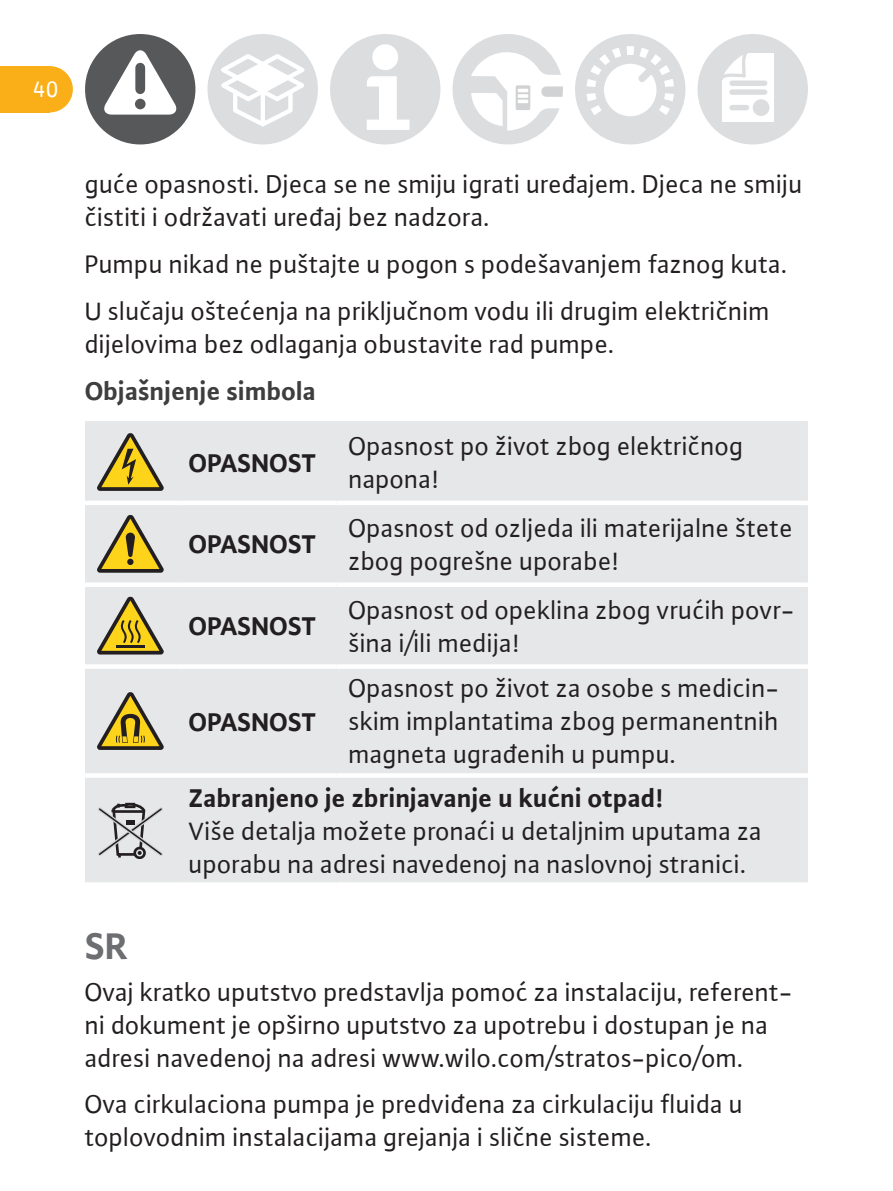
<style>
.page{position:relative;width:893px;height:1191px;background:#fff}
.page>*{position:absolute;margin:0;border:0;box-sizing:border-box;transform-origin:0 0}
.t1{font:700 39px "WILO Plus Global";color:#6d6e71}
.t2{font:27px/33px "WILO Plus Global";color:#231f20}
.t3{font:700 27px "WILO Plus Global";color:#231f20}
.t4{font:700 27px "WILO Plus Global";color:#3e3e3f}
.t5{font:24px "WILO Plus Global";color:#fff}
</style>
<div class="page">
<div style="left:207px;top:34px;width:111px;height:110px;background:#dcdddf;border-radius:50%"></div>
<svg style="left:214px;top:51px;width:97px;height:78px"></svg>
<div style="left:330px;top:34px;width:110px;height:110px;background:#dcdddf;border-radius:50%"></div>
<div style="left:372px;top:44px;width:26px;height:26px;background:#fff;border-radius:50%"></div>
<svg style="left:367px;top:76px;width:42px;height:54px"></svg>
<svg style="left:453px;top:34px;width:110px;height:110px"></svg>
<div style="left:575px;top:34px;width:110px;height:110px;background:#dcdddf;border-radius:50%"></div>
<svg style="left:586px;top:46px;width:88px;height:70px"></svg>
<div style="left:697px;top:34px;width:111px;height:110px;background:#dcdddf;border-radius:50%"></div>
<div style="left:722px;top:53px;width:52px;height:68px;background:#fff"></div>
<svg style="left:717px;top:42px;width:31px;height:40px"></svg>
<div style="left:753px;top:99px;width:16px;height:17px;background:#dcdddf;border-radius:50%"></div>
<div style="left:732px;top:89px;width:33px;height:6px;background:#dcdddf"></div>
<div style="left:732px;top:80px;width:33px;height:6px;background:#dcdddf"></div>
<div style="left:732px;top:105px;width:15px;height:5px;background:#dcdddf"></div>
<div style="left:27px;top:66px;width:46px;height:46px;background:#faaf18;border-radius:50%"></div>
<div style="left:0;top:66px;width:50px;height:46px;background:#faaf18"></div>
<div style="left:85px;top:34px;width:110px;height:110px;background:#57585a;border-radius:50%"></div>
<svg style="left:102px;top:49px;width:75px;height:66px"></svg>
<div style="left:135px;top:68px;width:10px;height:21px;background:#57585a"></div>
<div style="left:135px;top:99px;width:11px;height:10px;background:#57585a;border-radius:50%"></div>
<div style="left:85px;top:421px;width:723px;height:461px;background:#e6e7e9"></div>
<hr style="left:85px;top:773px;width:92px;height:4px;background:#fff">
<hr style="left:177px;top:773px;width:160px;height:4px;background:#fff">
<hr style="left:337px;top:773px;width:471px;height:4px;background:#fff">
<div style="left:85px;top:500px;width:92px;height:5px;background:#fff"></div>
<div style="left:177px;top:500px;width:160px;height:5px;background:#fff"></div>
<div style="left:337px;top:500px;width:471px;height:5px;background:#fff"></div>
<div style="left:85px;top:582px;width:92px;height:5px;background:#fff"></div>
<div style="left:177px;top:582px;width:160px;height:5px;background:#fff"></div>
<div style="left:337px;top:582px;width:471px;height:5px;background:#fff"></div>
<div style="left:85px;top:664px;width:92px;height:5px;background:#fff"></div>
<div style="left:177px;top:664px;width:160px;height:5px;background:#fff"></div>
<div style="left:337px;top:664px;width:471px;height:5px;background:#fff"></div>
<svg style="left:97px;top:433px;width:67px;height:58px;background:#c1b377"></svg>
<svg style="left:97px;top:515px;width:67px;height:58px;background:#c1b277"></svg>
<svg style="left:97px;top:597px;width:67px;height:57px;background:#c3b578"></svg>
<hr style="left:116px;top:645px;width:29px;height:3px;background:#231f20">
<svg style="left:97px;top:692px;width:67px;height:58px;background:#bbae77"></svg>
<svg style="left:97px;top:801px;width:67px;height:58px;background:#bcbcbe"></svg>
<p class="t5" style="left:33px;top:75px;width:27px">40</p>
<p class="t2" style="left:85px;top:167px;width:719px">guće opasnosti. Djeca se ne smiju igrati uređajem. Djeca ne smiju čistiti i održavati uređaj bez nadzora.</p>
<p class="t2" style="left:85px;top:240px;width:704px;line-height:47.1px">Pumpu nikad ne puštajte u pogon s podešavanjem faznog kuta.<br>U slučaju oštećenja na priključnom vodu ili drugim električnim</p>
<p class="t2" style="left:85px;top:328px;width:531px">dijelovima bez odlaganja obustavite rad pumpe.</p>
<p class="t4" style="left:85px;top:375px;width:233px">Objašnjenje simbola</p>
<p class="t3" style="left:189px;top:445px;width:129px">OPASNOST</p>
<p class="t3" style="left:189px;top:527px;width:129px">OPASNOST</p>
<p class="t3" style="left:189px;top:609px;width:129px">OPASNOST</p>
<p class="t2" style="left:349px;top:429px;width:396px">Opasnost po život zbog električnog napona!</p>
<p class="t2" style="left:349px;top:511px;width:446px">Opasnost od ozljeda ili materijalne štete zbog pogrešne uporabe!</p>
<p class="t2" style="left:349px;top:593px;width:448px">Opasnost od opeklina zbog vrućih povr&shy;šina i/ili medija!</p>
<p class="t2" style="left:349px;top:671px;width:432px;text-align:justify">Opasnost po život za osobe s medicin&shy;skim implantatima zbog permanentnih magneta ugrađenih u pumpu.</p>
<p class="t3" style="left:189px;top:781px;width:476px">Zabranjeno je zbrinjavanje u kućni otpad!</p>
<p class="t2" style="left:189px;top:813px;width:575px">Više detalja možete pronaći u detaljnim uputama za uporabu na adresi navedenoj na naslovnoj stranici.</p>
<p class="t3" style="left:189px;top:704px;width:129px">OPASNOST</p>
<h1 class="t1" style="left:85px;top:921px;width:45px">SR</h1>
<p class="t2" style="left:85px;top:975px;width:709px">Ovaj kratko uputstvo predstavlja pomoć za instalaciju, referent&shy;ni dokument je opširno uputstvo za upotrebu i dostupan je na adresi navedenoj na adresi www.wilo.com/stratos-pico/om.</p>
<p class="t2" style="left:85px;top:1086px;width:660px">Ova cirkulaciona pumpa je predviđena za cirkulaciju fluida u toplovodnim instalacijama grejanja i slične sisteme.</p>
</div>
